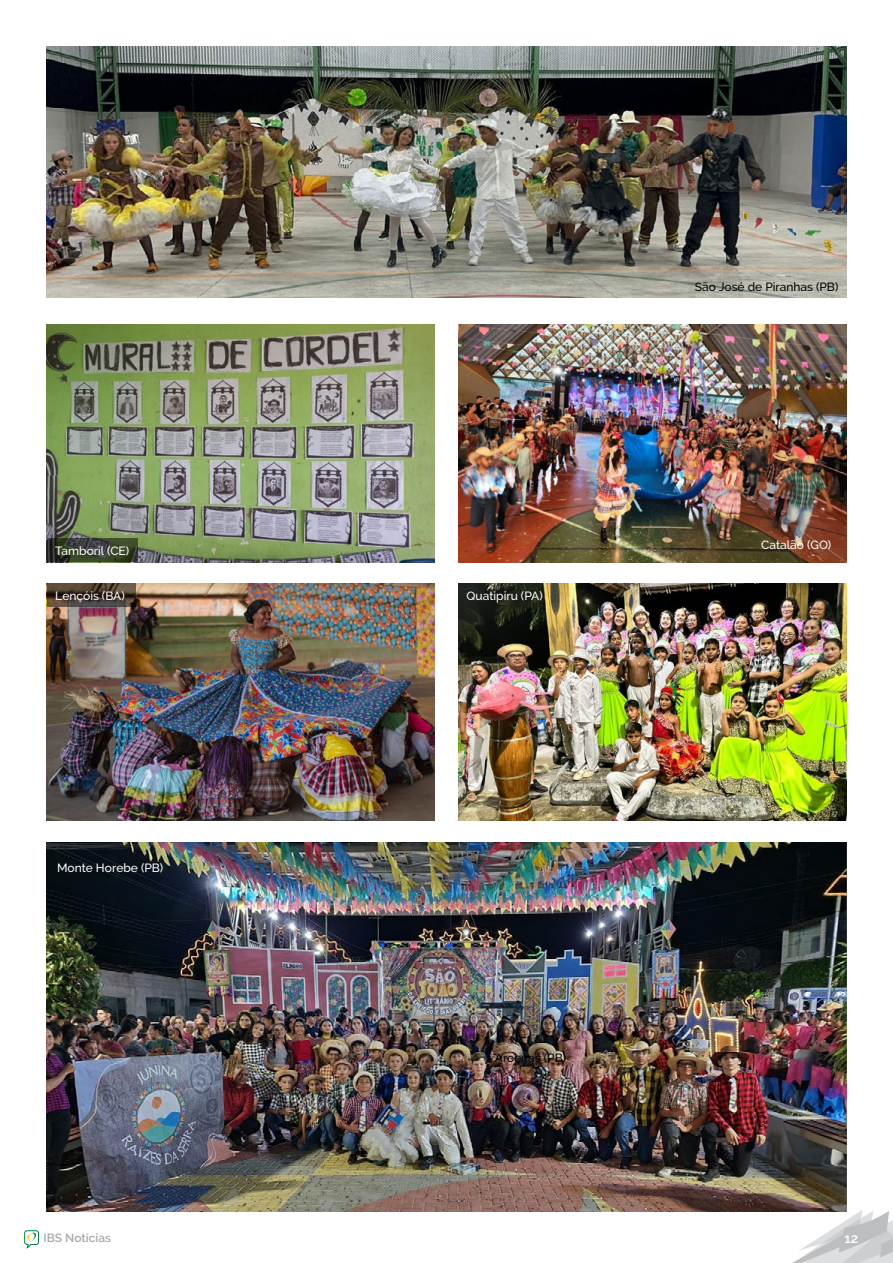
<style>
.page{position:relative;width:893px;height:1263px;background:#fff}
.page>*{position:absolute;margin:0;border:0;box-sizing:border-box;transform-origin:0 0}
.t1{font:600 13.5px "Raleway";color:#fff}
.t2{font:500 12px "Raleway";color:#fff}
.t3{font:500 12px "Raleway";color:#000}
.t4{font:600 12px "Raleway";color:#a7a9ac}
</style>
<div class="page">
<svg style="left:792px;top:1210px;width:101px;height:53px"></svg>
<svg style="left:24px;top:1230px;width:15px;height:18px"></svg>
<img style="left:47px;top:842px;width:799px;height:370px">
<img style="left:47px;top:583px;width:387px;height:237px">
<img style="left:459px;top:325px;width:387px;height:237px">
<svg style="left:47px;top:583px;width:88px;height:24px"></svg>
<img style="left:47px;top:325px;width:387px;height:237px">
<img style="left:47px;top:47px;width:799px;height:251px">
<svg style="left:47px;top:539px;width:90px;height:23px"></svg>
<img style="left:459px;top:583px;width:387px;height:237px">
<p class="t2" style="left:55px;top:544px;width:75px">Tamboril (CE)</p>
<p class="t2" style="left:55px;top:589px;width:71px">Lençóis (BA)</p>
<p class="t2" style="left:57px;top:861px;width:108px">Monte Horebe (PB)</p>
<p class="t2" style="left:466px;top:589px;width:78px">Quatipiru (PA)</p>
<p class="t3" style="left:695px;top:280px;width:145px">São José de Piranhas (PB)</p>
<p class="t2" style="left:761px;top:537px;width:72px">Catalão (GO)</p>
<p class="t3" style="left:495px;top:1051px;width:73px">Aroeiras (PB)</p>
<p class="t4" style="left:44px;top:1230px;width:69px">IBS Notícias</p>
<p class="t1" style="left:844px;top:1231px;width:15px">12</p>
</div>
